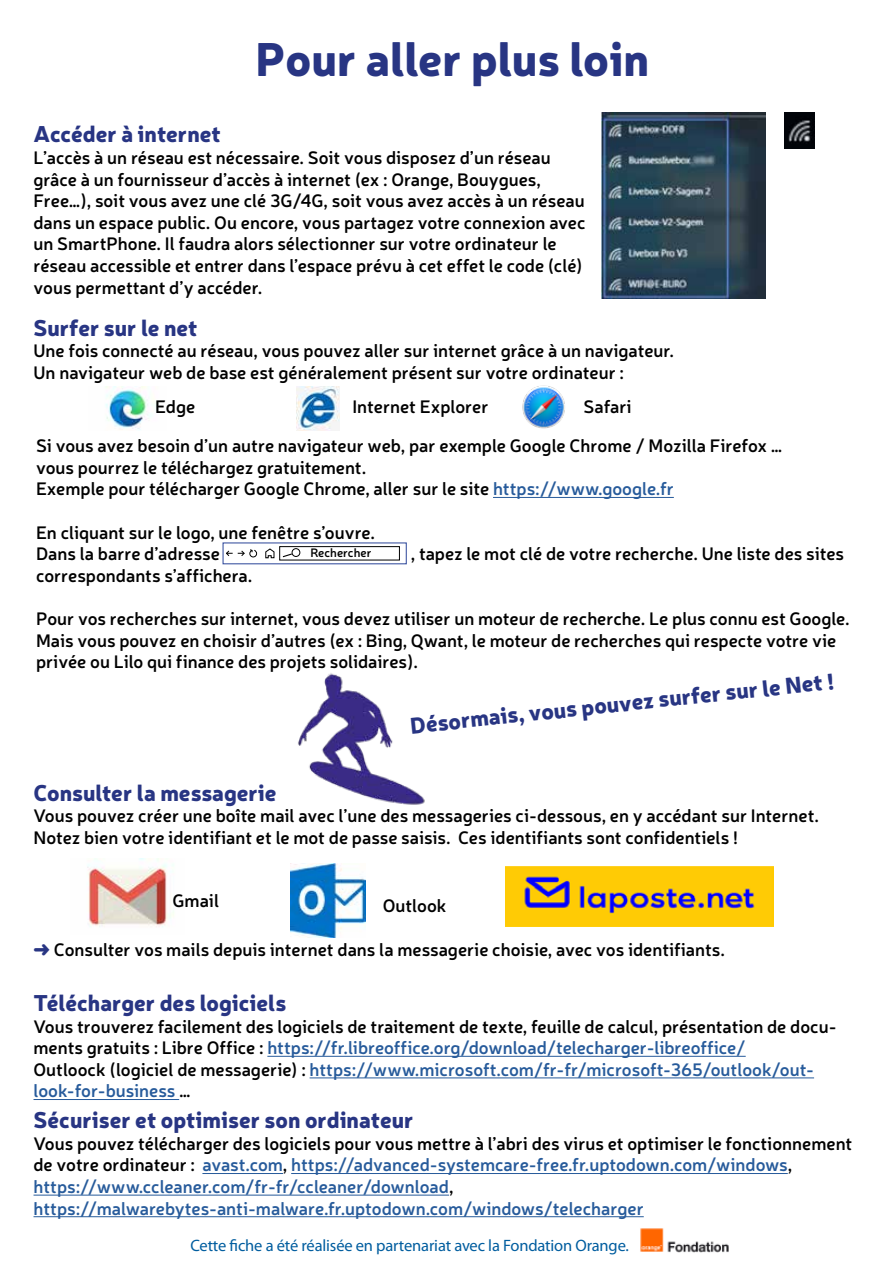
<style>
.page{position:relative;width:893px;height:1263px;background:#fff}
.page>*{position:absolute;margin:0;border:0;box-sizing:border-box;transform-origin:0 0}
.t1{font:900 46.5px "Neris";color:#283583}
.t2{font:900 22.5px "Neris";color:#283583}
.t3{font:600 18px/21.6px "Neris";color:#000}
.t4{font:600 18px/21.6px "Neris";color:#275b9b}
.t5{font:16.5px "Myriad Pro";letter-spacing:-.01em;color:#005d9f}
.t6{font:600 12.15px "Neris";color:#000}
.s1{color:#275b9b}
.s2{color:#283583}
.s3{color:#000}
</style>
<div class="page">
<img style="left:784px;top:113px;width:30px;height:36px">
<hr style="left:493px;top:497px;width:181px;height:1px;background:#275b9b">
<img style="left:601px;top:113px;width:164px;height:185px">
<img style="left:298px;top:673px;width:127px;height:132px">
<hr style="left:267px;top:1056px;width:479px;height:1px;background:#275b9b">
<hr style="left:310px;top:1077px;width:504px;height:1px;background:#275b9b">
<hr style="left:34px;top:1099px;width:145px;height:1px;background:#275b9b">
<hr style="left:202px;top:1173px;width:81px;height:1px;background:#275b9b">
<hr style="left:291px;top:1173px;width:497px;height:1px;background:#275b9b">
<hr style="left:34px;top:1194px;width:415px;height:1px;background:#275b9b">
<hr style="left:34px;top:1216px;width:610px;height:1px;background:#275b9b">
<img style="left:505px;top:866px;width:268px;height:61px">
<img style="left:87px;top:858px;width:87px;height:69px">
<img style="left:296px;top:387px;width:44px;height:44px">
<img style="left:522px;top:385px;width:43px;height:44px">
<div style="left:222px;top:542px;width:185px;height:22px;border:1px solid #3e56a2"></div>
<svg style="left:226px;top:549px;width:31px;height:9px"></svg>
<svg style="left:265px;top:548px;width:10px;height:10px"></svg>
<div style="left:292px;top:548px;width:8px;height:9px;border:1px solid #000;border-radius:50%"></div>
<svg style="left:282px;top:553px;width:11px;height:5px"></svg>
<div style="left:279px;top:546px;width:121px;height:14px;border:1px solid #000"></div>
<img style="left:105px;top:387px;width:47px;height:43px">
<img style="left:291px;top:863px;width:75px;height:75px">
<img style="left:640px;top:1228px;width:89px;height:25px">
<h1 class="t1" style="left:255px;top:25px;width:395px">Pour aller plus loin</h1>
<p class="t2" style="left:34px;top:118px;width:189px">Accéder à internet</p>
<p class="t3" style="left:34px;top:146px;width:554px">L’accès à un réseau est nécessaire. Soit vous disposez d’un réseau grâce à un fournisseur d’accès à internet (ex : Orange, Bouygues, Free…), soit vous avez une clé 3G/4G, soit vous avez accès à un réseau dans un espace public. Ou encore, vous partagez votre connexion avec un SmartPhone. Il faudra alors sélectionner sur votre ordinateur le réseau accessible et entrer dans l’espace prévu à cet effet le code (clé) vous permettant d’y accéder.</p>
<p class="t2" style="left:34px;top:311px;width:166px">Surfer sur le net</p>
<p class="t3" style="left:34px;top:339px;width:642px">Une fois connecté au réseau, vous pouvez aller sur internet grâce à un navigateur.<br>Un navigateur web de base est généralement présent sur votre ordinateur :</p>
<p class="t3" style="left:155px;top:395px;width:42px">Edge</p>
<p class="t3" style="left:352px;top:395px;width:137px">Internet Explorer</p>
<p class="t3" style="left:584px;top:395px;width:49px">Safari</p>
<p class="t3" style="left:36px;top:434px;width:748px">Si vous avez besoin d’un autre navigateur web, par exemple Google Chrome / Mozilla Firefox … vous pourrez le téléchargez gratuitement.<br>Exemple pour télécharger Google Chrome, aller sur le site <span class="s1">https://www.google.fr</span></p>
<p class="t3" style="left:36px;top:520px;width:340px">En cliquant sur le logo, une fenêtre s’ouvre.<br>Dans la barre d’adresse</p>
<p class="t3" style="left:411px;top:542px;width:435px">, tapez le mot clé de votre recherche. Une liste des sites</p>
<p class="t6" style="left:310px;top:544px;width:63px">Rechercher</p>
<p class="t3" style="left:36px;top:564px;width:218px">correspondants s’affichera.</p>
<p class="t3" style="left:36px;top:607px;width:815px">Pour vos recherches sur internet, vous devez utiliser un moteur de recherche. Le plus connu est Google.<br>Mais vous pouvez en choisir d’autres (ex : Bing, Qwant, le moteur de recherches qui respecte votre vie privée ou Lilo qui finance des projets solidaires).</p>
<p class="t2" style="left:409px;top:709px;width:427px;rotate:-6deg">Désormais, vous pouvez surfer sur le Net !</p>
<p class="t2" style="left:34px;top:776px;width:245px">Consulter la messagerie</p>
<p class="t3" style="left:34px;top:804px;width:787px">Vous pouvez créer une boîte mail avec l’une des messageries ci-dessous, en y accédant sur Internet.<br>Notez bien votre identifiant et le mot de passe saisis. Ces identifiants sont confidentiels !</p>
<p class="t3" style="left:173px;top:889px;width:48px">Gmail</p>
<p class="t3" style="left:383px;top:894px;width:65px">Outlook</p>
<p class="t3" style="left:34px;top:938px;width:693px"><span class="s2">➜</span> Consulter vos mails depuis internet dans la messagerie choisie, avec vos identifiants.</p>
<p class="t2" style="left:34px;top:986px;width:254px">Télécharger des logiciels</p>
<p class="t3" style="left:34px;top:1014px;width:805px">Vous trouverez facilement des logiciels de traitement de texte, feuille de calcul, présentation de docu&shy;ments gratuits : Libre Office : <span class="s1">https://fr.libreoffice.org/download/telecharger-libreoffice/<br></span>Outloock (logiciel de messagerie) : <span class="s1">https://www.microsoft.com/fr-fr/microsoft-365/outlook/out&shy;look-for-business</span> …</p>
<p class="t2" style="left:34px;top:1103px;width:382px">Sécuriser et optimiser son ordinateur</p>
<p class="t4" style="left:34px;top:1132px;width:820px"><span class="s3">Vous pouvez télécharger des logiciels pour vous mettre à l’abri des virus et optimiser le fonctionnement de votre ordinateur :</span> avast.com<span class="s3">,</span> https://advanced-systemcare-free.fr.uptodown.com/windows<span class="s3">, </span>https://www.ccleaner.com/fr-fr/ccleaner/download<span class="s3">, </span>https://malwarebytes-anti-malware.fr.uptodown.com/windows/telecharger</p>
<p class="t5" style="left:190px;top:1235px;width:440px">Cette fiche a été réalisée en partenariat avec la Fondation Orange.</p>
</div>
